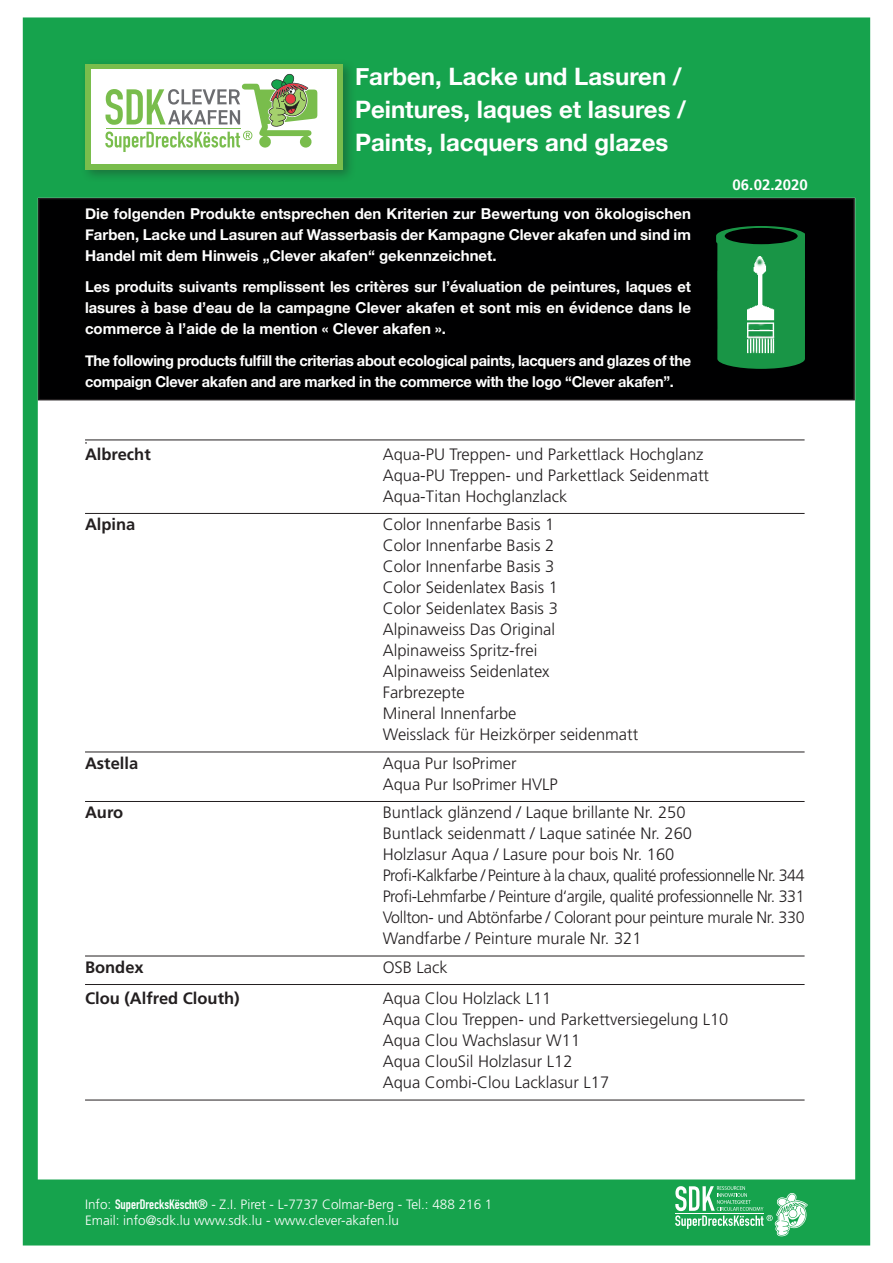
<style>
.page{position:relative;width:893px;height:1263px;background:#fff}
.page>*{position:absolute;margin:0;border:0;box-sizing:border-box;transform-origin:0 0}
.t1{font:700 24px "Helvetica Neue";color:#fff}
.t2{font:300 16.5px "Frutiger LT Std";color:#231f20}
.t3{font:300 16.5px "Frutiger LT Std";letter-spacing:-.03em;color:#231f20}
.t4{font:300 16.5px "Frutiger LT Std";letter-spacing:-.025em;color:#231f20}
.t5{font:300 16.5px "Frutiger LT Std";letter-spacing:-.02em;color:#231f20}
.t6{font:700 16.5px "Frutiger LT Std";color:#231f20}
.t7{font:700 15px/21px "Helvetica Neue";letter-spacing:-.02em;color:#fff;text-align:justify}
.t8{font:700 15px "Frutiger LT Std";color:#fff}
.t9{font:300 13.5px/16.5px "Frutiger LT Std";color:#fff}
.s1{font-family:"DIN Condensed";font-weight:700}
</style>
<div class="page">
<div style="left:23px;top:17px;width:847px;height:1228px;border:15px solid #16a34d"></div>
<div style="left:35px;top:1179px;width:827px;height:63px;background:#16a34d"></div>
<svg style="left:675px;top:1186px;width:133px;height:50px"></svg>
<div style="left:39px;top:199px;width:815px;height:201px;background:#000001"></div>
<div style="left:38px;top:198px;width:817px;height:202px;border:2px solid #231f20"></div>
<div style="left:34px;top:26px;width:827px;height:172px;background:#16a34d"></div>
<div style="left:80px;top:59px;width:276px;height:124px;background:#231f20;opacity:.35"></div>
<div style="left:85px;top:64px;width:258px;height:105px;background:#79bd4c"></div>
<div style="left:91px;top:70px;width:246px;height:94px;background:#fff"></div>
<svg style="left:105px;top:73px;width:213px;height:79px"></svg>
<hr style="left:85px;top:440px;width:720px;height:1px;background:#231f20">
<hr style="left:85px;top:443px;width:720px;height:1px;background:#231f20">
<hr style="left:85px;top:513px;width:720px;height:1px;background:#231f20">
<hr style="left:85px;top:752px;width:720px;height:1px;background:#231f20">
<hr style="left:85px;top:801px;width:720px;height:1px;background:#231f20">
<hr style="left:85px;top:956px;width:720px;height:1px;background:#231f20">
<hr style="left:85px;top:984px;width:720px;height:1px;background:#231f20">
<hr style="left:85px;top:1100px;width:720px;height:1px;background:#231f20">
<hr style="left:87px;top:442px;width:734px;height:4px;background:#fff">
<svg style="left:716px;top:226px;width:89px;height:143px"></svg>
<img style="left:716px;top:249px;width:89px;height:118px">
<p class="t1" style="left:355px;top:58px;width:328px">Farben, Lacke und Lasuren /</p>
<p class="t1" style="left:355px;top:91px;width:333px">Peintures, laques et lasures /</p>
<p class="t1" style="left:355px;top:123px;width:315px">Paints, lacquers and glazes</p>
<p class="t7" style="left:85px;top:203px;width:607px">Die folgenden Produkte entsprechen den Kriterien zur Bewertung von ökologischen Farben, Lacke und Lasuren auf Wasserbasis der Kampagne Clever akafen und sind im Handel mit dem Hinweis „Clever akafen“ gekennzeichnet.</p>
<p class="t7" style="left:85px;top:277px;width:607px">Les produits suivants remplissent les critères sur l’évaluation de peintures, laques et lasures à base d’eau de la campagne Clever akafen et sont mis en évidence dans le commerce à l’aide de la mention « Clever akafen ».</p>
<p class="t7" style="left:85px;top:350px;width:607px">The following products fulfill the criterias about ecological paints, lacquers and glazes of the compaign Clever akafen and are marked in the commerce with the logo “Clever akafen”.</p>
<p class="t8" style="left:733px;top:176px;width:77px">06.02.2020</p>
<p class="t6" style="left:85px;top:444px;width:67px">Albrecht</p>
<p class="t2" style="left:383px;top:445px;width:322px">Aqua-PU Treppen- und Parkettlack Hochglanz</p>
<p class="t2" style="left:383px;top:466px;width:328px">Aqua-PU Treppen- und Parkettlack Seidenmatt</p>
<p class="t2" style="left:383px;top:487px;width:186px">Aqua-Titan Hochglanzlack</p>
<p class="t6" style="left:85px;top:515px;width:52px">Alpina</p>
<p class="t2" style="left:383px;top:515px;width:173px">Color Innenfarbe Basis 1</p>
<p class="t2" style="left:383px;top:536px;width:173px">Color Innenfarbe Basis 2</p>
<p class="t2" style="left:383px;top:557px;width:173px">Color Innenfarbe Basis 3</p>
<p class="t2" style="left:383px;top:578px;width:177px">Color Seidenlatex Basis 1</p>
<p class="t2" style="left:383px;top:599px;width:177px">Color Seidenlatex Basis 3</p>
<p class="t2" style="left:383px;top:620px;width:174px">Alpinaweiss Das Original</p>
<p class="t2" style="left:383px;top:641px;width:156px">Alpinaweiss Spritz-frei</p>
<p class="t2" style="left:383px;top:662px;width:168px">Alpinaweiss Seidenlatex</p>
<p class="t2" style="left:383px;top:683px;width:84px">Farbrezepte</p>
<p class="t2" style="left:383px;top:704px;width:135px">Mineral Innenfarbe</p>
<p class="t2" style="left:383px;top:725px;width:257px">Weisslack für Heizkörper seidenmatt</p>
<p class="t6" style="left:85px;top:753px;width:55px">Astella</p>
<p class="t2" style="left:383px;top:754px;width:135px">Aqua Pur IsoPrimer</p>
<p class="t2" style="left:383px;top:775px;width:177px">Aqua Pur IsoPrimer HVLP</p>
<p class="t6" style="left:85px;top:803px;width:40px">Auro</p>
<p class="t2" style="left:383px;top:803px;width:304px">Buntlack glänzend / Laque brillante Nr. 250</p>
<p class="t2" style="left:383px;top:824px;width:311px">Buntlack seidenmatt / Laque satinée Nr. 260</p>
<p class="t2" style="left:383px;top:845px;width:293px">Holzlasur Aqua / Lasure pour bois Nr. 160</p>
<p class="t3" style="left:383px;top:866px;width:423px">Profi-Kalkfarbe / Peinture à la chaux, qualité professionnelle Nr. 344</p>
<p class="t4" style="left:383px;top:887px;width:423px">Profi-Lehmfarbe / Peinture d‘argile, qualité professionnelle Nr. 331</p>
<p class="t5" style="left:383px;top:908px;width:423px">Vollton- und Abtönfarbe / Colorant pour peinture murale Nr. 330</p>
<p class="t2" style="left:383px;top:929px;width:260px">Wandfarbe / Peinture murale Nr. 321</p>
<p class="t6" style="left:85px;top:957px;width:60px">Bondex</p>
<p class="t2" style="left:383px;top:958px;width:67px">OSB Lack</p>
<p class="t6" style="left:85px;top:989px;width:156px">Clou (Alfred Clouth)</p>
<p class="t2" style="left:383px;top:989px;width:170px">Aqua Clou Holzlack L11</p>
<p class="t2" style="left:383px;top:1010px;width:347px">Aqua Clou Treppen- und Parkettversiegelung L10</p>
<p class="t2" style="left:383px;top:1031px;width:199px">Aqua Clou Wachslasur W11</p>
<p class="t2" style="left:383px;top:1052px;width:191px">Aqua ClouSil Holzlasur L12</p>
<p class="t2" style="left:383px;top:1073px;width:228px">Aqua Combi-Clou Lacklasur L17</p>
<p class="t9" style="left:85px;top:1196px;width:409px">Info: <span class="s1">SuperDrecksKëscht®</span> - Z.I. Piret - L-7737 Colmar-Berg - Tel.: 488 216 1<br>Email: info@sdk.lu www.sdk.lu - www.clever-akafen.lu</p>
</div>
